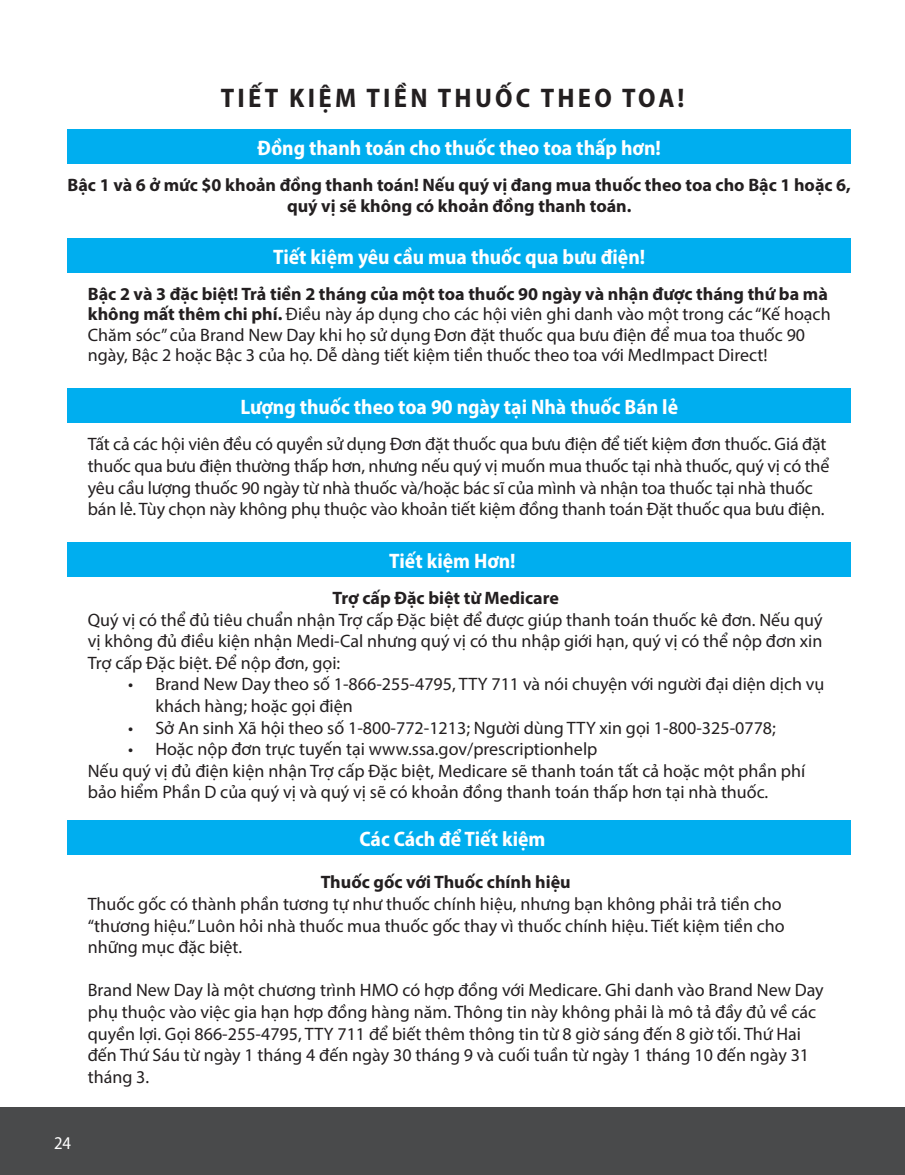
<style>
.page{position:relative;width:905px;height:1175px;background:#fff}
.page>*{position:absolute;margin:0;border:0;box-sizing:border-box;transform-origin:0 0}
.Centered_Body{font:700 semi-condensed 27px "Myriad Pro";letter-spacing:.12em;color:#231f20}
.t1{font:700 semi-condensed 21px "Myriad Pro";color:#fff}
.Body{font:18px/21.6px "Myriad Pro";color:#231f20}
.Centered_Body-2{font:700 18px/21.6px "Myriad Pro";color:#231f20;text-align:center}
.Body-2{font:700 18px "Myriad Pro";color:#231f20}
.t2{font:semi-condensed 18px "Myriad Pro";color:#fff}
.s1{font-weight:700}
</style>
<div class="page">
<div style="left:0;top:1107px;width:904px;height:67px;background:#494a4b"></div>
<div style="left:68px;top:130px;width:782px;height:34px;background:#00aeef"></div>
<div style="left:68px;top:238px;width:782px;height:35px;background:#00aeef"></div>
<div style="left:68px;top:389px;width:782px;height:34px;background:#00aeef"></div>
<div style="left:68px;top:542px;width:782px;height:34px;background:#00aeef"></div>
<div style="left:68px;top:820px;width:782px;height:34px;background:#00aeef"></div>
<p class="Centered_Body" style="left:221px;top:80px;width:465px">TIẾT KIỆM TIỀN THUỐC THEO TOA!</p>
<p class="t1" style="left:257px;top:134px;width:405px">Đồng thanh toán cho thuốc theo toa thấp hơn!</p>
<p class="Centered_Body-2" style="left:68px;top:173px;width:785px">Bậc 1 và 6 ở mức $0 khoản đồng thanh toán! Nếu quý vị đang mua thuốc theo toa cho Bậc 1 hoặc 6, quý vị sẽ không có khoản đồng thanh toán.</p>
<p class="t1" style="left:273px;top:243px;width:373px">Tiết kiệm yêu cầu mua thuốc qua bưu điện!</p>
<p class="Body" style="left:88px;top:283px;width:744px;line-height:20.2px"><span class="s1">Bậc 2 và 3 đặc biệt! Trả tiền 2 tháng của một toa thuốc 90 ngày và nhận được tháng thứ ba mà không mất thêm chi phí.</span> Điều này áp dụng cho các hội viên ghi danh vào một trong các “Kế hoạch Chăm sóc” của Brand New Day khi họ sử dụng Đơn đặt thuốc qua bưu điện để mua toa thuốc 90 ngày, Bậc 2 hoặc Bậc 3 của họ. Dễ dàng tiết kiệm tiền thuốc theo toa với MedImpact Direct!</p>
<p class="t1" style="left:240px;top:393px;width:439px">Lượng thuốc theo toa 90 ngày tại Nhà thuốc Bán lẻ</p>
<p class="Body" style="left:88px;top:433px;width:743px">Tất cả các hội viên đều có quyền sử dụng Đơn đặt thuốc qua bưu điện để tiết kiệm đơn thuốc. Giá đặt thuốc qua bưu điện thường thấp hơn, nhưng nếu quý vị muốn mua thuốc tại nhà thuốc, quý vị có thể yêu cầu lượng thuốc 90 ngày từ nhà thuốc và/hoặc bác sĩ của mình và nhận toa thuốc tại nhà thuốc bán lẻ. Tùy chọn này không phụ thuộc vào khoản tiết kiệm đồng thanh toán Đặt thuốc qua bưu điện.</p>
<p class="t1" style="left:389px;top:547px;width:128px">Tiết kiệm Hơn!</p>
<p class="Body-2" style="left:332px;top:586px;width:228px">Trợ cấp Đặc biệt từ Medicare</p>
<p class="Body" style="left:88px;top:608px;width:736px;text-align:justify">Quý vị có thể đủ tiêu chuẩn nhận Trợ cấp Đặc biệt để được giúp thanh toán thuốc kê đơn. Nếu quý vị không đủ điều kiện nhận Medi-Cal nhưng quý vị có thu nhập giới hạn, quý vị có thể nộp đơn xin Trợ cấp Đặc biệt. Để nộp đơn, gọi:</p>
<p class="Body" style="left:155px;top:673px;width:670px;text-indent:-27px">• Brand New Day theo số 1-866-255-4795, TTY 711 và nói chuyện với người đại diện dịch vụ khách hàng; hoặc gọi điện</p>
<p class="Body" style="left:128px;top:716px;width:649px">• Sở An sinh Xã hội theo số 1-800-772-1213; Người dùng TTY xin gọi 1-800-325-0778;</p>
<p class="Body" style="left:128px;top:738px;width:470px">• Hoặc nộp đơn trực tuyến tại www.ssa.gov/prescriptionhelp</p>
<p class="Body" style="left:88px;top:759px;width:719px">Nếu quý vị đủ điện kiện nhận Trợ cấp Đặc biệt, Medicare sẽ thanh toán tất cả hoặc một phần phí bảo hiểm Phần D của quý vị và quý vị sẽ có khoản đồng thanh toán thấp hơn tại nhà thuốc.</p>
<p class="t1" style="left:359px;top:825px;width:187px">Các Cách để Tiết kiệm</p>
<p class="Body-2" style="left:320px;top:870px;width:252px">Thuốc gốc với Thuốc chính hiệu</p>
<p class="Body" style="left:88px;top:892px;width:698px">Thuốc gốc có thành phần tương tự như thuốc chính hiệu, nhưng bạn không phải trả tiền cho “thương hiệu.” Luôn hỏi nhà thuốc mua thuốc gốc thay vì thuốc chính hiệu. Tiết kiệm tiền cho những mục đặc biệt.</p>
<p class="Body" style="left:88px;top:979px;width:737px">Brand New Day là một chương trình HMO có hợp đồng với Medicare. Ghi danh vào Brand New Day phụ thuộc vào việc gia hạn hợp đồng hàng năm. Thông tin này không phải là mô tả đầy đủ về các quyền lợi. Gọi 866-255-4795, TTY 711 để biết thêm thông tin từ 8 giờ sáng đến 8 giờ tối. Thứ Hai đến Thứ Sáu từ ngày 1 tháng 4 đến ngày 30 tháng 9 và cuối tuần từ ngày 1 tháng 10 đến ngày 31 tháng 3.</p>
<p class="t2" style="left:54px;top:1131px;width:19px">24</p>
</div>
